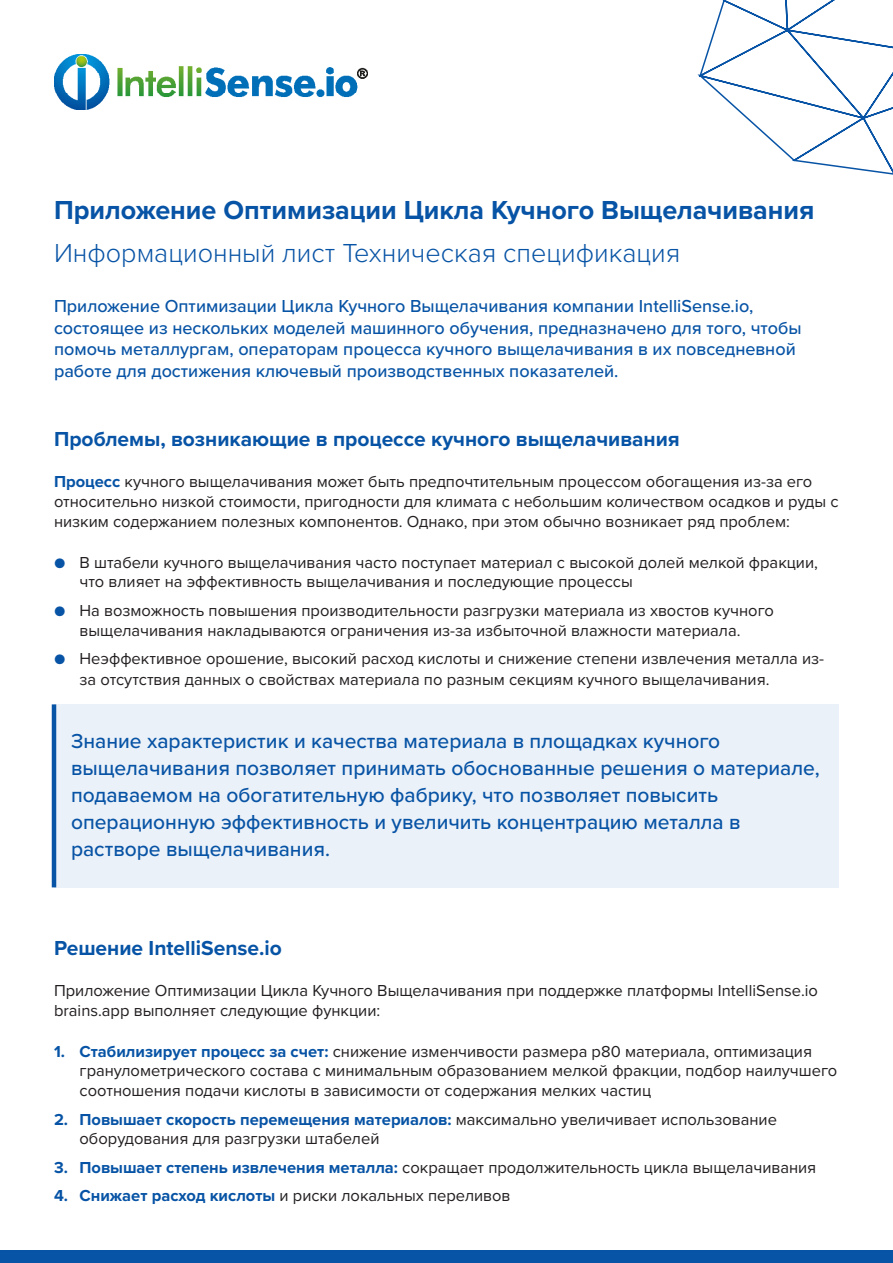
<style>
.page{position:relative;width:893px;height:1263px;background:#fff}
.page>*{position:absolute;margin:0;border:0;box-sizing:border-box;transform-origin:0 0}
.Document_heading{font:700 27px "Proxima Nova";color:#0753a5}
.Document_sub-heading{font:300 27px "Proxima Nova";color:#0753a5}
.Callout{font:500 21px/27px "Proxima Nova";color:#0753a5}
.Section_heading{font:700 21px "Proxima Nova";color:#0753a5}
.Sub-Section_heading{font:500 18px/21.6px "Proxima Nova";color:#0753a5}
.Body_text{font:16.5px/19.8px "Proxima Nova";color:#231f20}
.s1{font-weight:700;color:#0753a5}
.s2{color:#0753a5}
</style>
<div class="page">
<div style="left:0;top:1250px;width:893px;height:13px;background:#0753a5"></div>
<div style="left:54px;top:704px;width:785px;height:183px;background:#ebf1f8"></div>
<hr style="left:52px;top:704px;width:4px;height:183px;background:#0753a5">
<img style="left:54px;top:54px;width:314px;height:55px">
<svg style="left:697px;top:0;width:196px;height:175px"></svg>
<p class="Document_heading" style="left:54px;top:190px;width:762px">Приложение Оптимизации Цикла Кучного Выщелачивания</p>
<p class="Document_sub-heading" style="left:54px;top:233px;width:628px">Информационный лист Техническая спецификация</p>
<p class="Sub-Section_heading" style="left:54px;top:294px;width:749px">Приложение Оптимизации Цикла Кучного Выщелачивания компании IntelliSense.io, состоящее из нескольких моделей машинного обучения, предназначено для того, чтобы помочь металлургам, операторам процесса кучного выщелачивания в их повседневной работе для достижения ключевый производственных показателей.</p>
<p class="Section_heading" style="left:54px;top:423px;width:627px">Проблемы, возникающие в процессе кучного выщелачивания</p>
<p class="Body_text" style="left:54px;top:471px;width:786px"><span class="s1">Процесс</span> кучного выщелачивания может быть предпочтительным процессом обогащения из-за его относительно низкой стоимости, пригодности для климата с небольшим количеством осадков и руды с низким содержанием полезных компонентов. Однако, при этом обычно возникает ряд проблем:</p>
<p class="Body_text" style="left:80px;top:551px;width:740px;text-indent:-26px"><span class="s2">●</span> В штабели кучного выщелачивания часто поступает материал с высокой долей мелкой фракции, что влияет на эффективность выщелачивания и последующие процессы</p>
<p class="Body_text" style="left:54px;top:600px;width:721px;text-align:center"><span class="s2">●</span> На возможность повышения производительности разгрузки материала из хвостов кучного выщелачивания накладываются ограничения из-за избыточной влажности материала.</p>
<p class="Body_text" style="left:80px;top:647px;width:746px;line-height:21.6px;text-indent:-26px"><span class="s2">●</span> Неэффективное орошение, высокий расход кислоты и снижение степени извлечения металла из&shy;за отсутствия данных о свойствах материала по разным секциям кучного выщелачивания.</p>
<p class="Callout" style="left:71px;top:727px;width:750px">Знание характеристик и качества материала в площадках кучного выщелачивания позволяет принимать обоснованные решения о материале, подаваемом на обогатительную фабрику, что позволяет повысить операционную эффективность и увеличить концентрацию металла в растворе выщелачивания.</p>
<p class="Section_heading" style="left:54px;top:932px;width:229px">Решение IntelliSense.io</p>
<p class="Body_text" style="left:54px;top:979px;width:765px">Приложение Оптимизации Цикла Кучного Выщелачивания при поддержке платформы IntelliSense.io brains.app выполняет следующие функции:</p>
<p class="Body_text" style="left:80px;top:1040px;width:759px;text-indent:-26px"><span class="s1">1. Стабилизирует процесс за счет:</span> снижение изменчивости размера p80 материала, оптимизация гранулометрического состава с минимальным образованием мелкой фракции, подбор наилучшего соотношения подачи кислоты в зависимости от содержания мелких частиц</p>
<p class="Body_text" style="left:80px;top:1108px;width:699px;text-indent:-26px"><span class="s1">2. Повышает скорость перемещения материалов:</span> максимально увеличивает использование оборудования для разгрузки штабелей</p>
<p class="Body_text" style="left:54px;top:1156px;width:764px"><span class="s1">3. Повышает степень извлечения металла:</span> сокращает продолжительность цикла выщелачивания</p>
<p class="Body_text" style="left:54px;top:1185px;width:458px"><span class="s1">4. Снижает расход кислоты</span> и риски локальных переливов</p>
</div>
